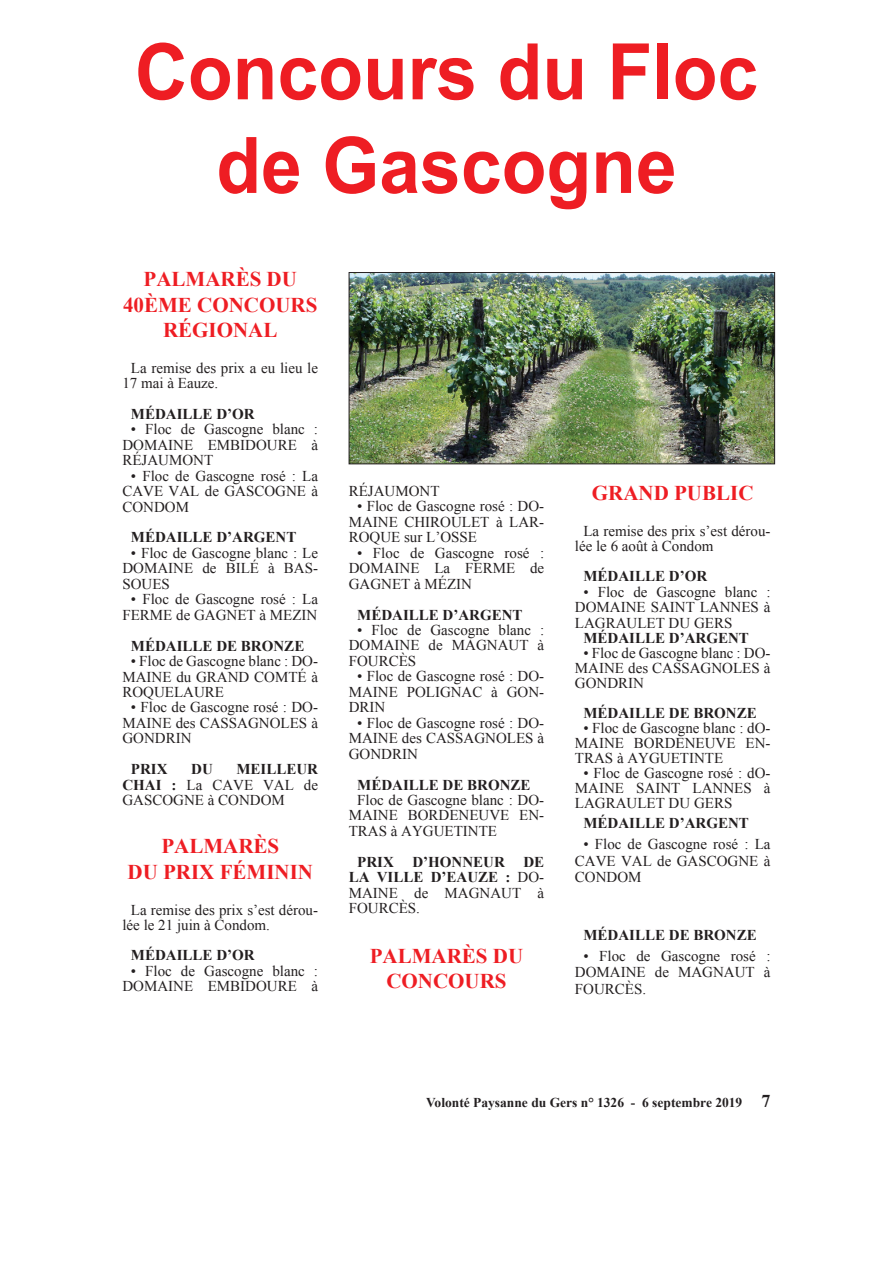
<style>
.page{position:relative;width:893px;height:1263px;background:#fff}
.page>*{position:absolute;margin:0;border:0;box-sizing:border-box;transform-origin:0 0}
.t1{font:700 78px/93.6px "Arial";color:#ee1d23;text-align:center;scale:.94 1}
.t2{font:700 21px/25.5px "Times New Roman";color:#ee1d23;text-align:center}
.t3{font:15px/15.5px "Times New Roman";color:#231f20;text-align:justify}
.t4{font:700 15px/15.5px "Times New Roman";color:#231f20;text-align:justify}
.t5{font:700 13.5px "Times New Roman";color:#231f20}
.s1{font-weight:700}
.s2{font-weight:400}
.s3{font-size:18px}
</style>
<div class="page">
<img style="left:351px;top:274px;width:422px;height:188px">
<div style="left:349px;top:272px;width:426px;height:192px;border:1px solid #231f20"></div>
<h1 class="t1" style="left:135px;top:28px;width:665px">Concours du Floc de Gascogne</h1>
<h2 class="t2" style="left:123px;top:266px;width:196px">PALMARÈS DU<br>40ÈME CONCOURS<br>RÉGIONAL</h2>
<p class="t3" style="left:122px;top:361px;width:197px;line-height:15px;text-indent:9px">La remise des prix a eu lieu le<br>17 mai à Eauze.</p>
<p class="t4" style="left:131px;top:406px;width:125px">MÉDAILLE D’OR</p>
<p class="t3" style="left:122px;top:421px;width:197px;text-indent:9px">• Floc de Gascogne blanc :<br>DOMAINE EMBIDOURE à RÉJAUMONT</p>
<p class="t3" style="left:122px;top:468px;width:197px;text-indent:9px">• Floc de Gascogne rosé : La CAVE VAL de GASCOGNE à CONDOM</p>
<p class="t4" style="left:131px;top:529px;width:167px">MÉDAILLE D’ARGENT</p>
<p class="t3" style="left:122px;top:545px;width:197px;text-indent:9px">• Floc de Gascogne blanc : Le DOMAINE de BILÉ à BAS-SOUES</p>
<p class="t3" style="left:122px;top:591px;width:197px;text-align:center">• Floc de Gascogne rosé : La<br>FERME de GAGNET à MEZIN</p>
<p class="t4" style="left:131px;top:637px;width:175px">MÉDAILLE DE BRONZE</p>
<p class="t3" style="left:122px;top:653px;width:197px;text-indent:9px">• Floc de Gascogne blanc : DO-MAINE du GRAND COMTÉ à ROQUELAURE</p>
<p class="t3" style="left:122px;top:699px;width:197px;text-indent:9px">• Floc de Gascogne rosé : DO-MAINE des CASSAGNOLES à GONDRIN</p>
<p class="t4" style="left:131px;top:761px;width:38px">PRIX</p>
<p class="t4" style="left:191px;top:761px;width:23px">DU</p>
<p class="t3" style="left:122px;top:761px;width:197px;text-indent:114px"><span class="s1">MEILLEUR CHAI :</span> La CAVE VAL de GASCOGNE à CONDOM</p>
<h2 class="t2" style="left:128px;top:833px;width:187px">PALMARÈS<br>DU PRIX FÉMININ</h2>
<p class="t3" style="left:122px;top:902px;width:197px;line-height:15px;text-indent:9px">La remise des prix s’est dérou&shy;lée le 21 juin à Condom.</p>
<p class="t4" style="left:131px;top:947px;width:125px">MÉDAILLE D’OR</p>
<p class="t3" style="left:122px;top:962px;width:197px;text-align:center">• Floc de Gascogne blanc :<br>DOMAINE EMBIDOURE à</p>
<p class="t3" style="left:349px;top:483px;width:92px">RÉJAUMONT</p>
<p class="t3" style="left:349px;top:498px;width:197px;text-indent:9px">• Floc de Gascogne rosé : DO-MAINE CHIROULET à LAR-ROQUE sur L’OSSE</p>
<p class="t3" style="left:349px;top:545px;width:197px;text-indent:9px">• Floc de Gascogne rosé :<br>DOMAINE La FERME de GAGNET à MÉZIN</p>
<p class="t4" style="left:357px;top:606px;width:167px">MÉDAILLE D’ARGENT</p>
<p class="t3" style="left:349px;top:622px;width:197px;text-indent:9px">• Floc de Gascogne blanc :<br>DOMAINE de MAGNAUT à FOURCÈS</p>
<p class="t3" style="left:349px;top:668px;width:197px;text-indent:9px">• Floc de Gascogne rosé : DO-MAINE POLIGNAC à GON-DRIN</p>
<p class="t3" style="left:349px;top:715px;width:197px;text-indent:9px">• Floc de Gascogne rosé : DO-MAINE des CASSAGNOLES à GONDRIN</p>
<p class="t4" style="left:357px;top:776px;width:175px">MÉDAILLE DE BRONZE</p>
<p class="t3" style="left:349px;top:792px;width:197px;text-indent:9px">Floc de Gascogne blanc : DO-MAINE BORDENEUVE EN-TRAS à AYGUETINTE</p>
<p class="t4" style="left:349px;top:854px;width:197px;text-indent:9px">PRIX D’HONNEUR DE LA VILLE D’EAUZE : <span class="s2">DO-MAINE de MAGNAUT à FOURCÈS.</span></p>
<h2 class="t2" style="left:370px;top:942px;width:155px">PALMARÈS DU<br>CONCOURS</h2>
<h2 class="t2" style="left:592px;top:479px;width:163px">GRAND PUBLIC</h2>
<p class="t3" style="left:575px;top:523px;width:197px;line-height:15px;text-indent:9px">La remise des prix s’est dérou&shy;lée le 6 août à Condom</p>
<p class="t4" style="left:583px;top:568px;width:125px">MÉDAILLE D’OR</p>
<p class="t3" style="left:575px;top:584px;width:197px;text-indent:9px">• Floc de Gascogne blanc :<br>DOMAINE SAINT LANNES à LAGRAULET DU GERS</p>
<p class="t4" style="left:583px;top:629px;width:167px">MÉDAILLE D’ARGENT</p>
<p class="t3" style="left:575px;top:645px;width:197px;line-height:15px;text-indent:9px">• Floc de Gascogne blanc : DO-MAINE des CASSAGNOLES à GONDRIN</p>
<p class="t4" style="left:583px;top:704px;width:175px">MÉDAILLE DE BRONZE</p>
<p class="t3" style="left:575px;top:720px;width:197px;line-height:15px;text-indent:9px">• Floc de Gascogne blanc : dO-MAINE BORDENEUVE EN-TRAS à AYGUETINTE</p>
<p class="t3" style="left:575px;top:765px;width:197px;line-height:15px;text-indent:9px">• Floc de Gascogne rosé : dO-MAINE SAINT LANNES à LAGRAULET DU GERS</p>
<p class="t4" style="left:583px;top:815px;width:167px">MÉDAILLE D’ARGENT</p>
<p class="t3" style="left:575px;top:835px;width:197px;line-height:16.5px;text-indent:9px">• Floc de Gascogne rosé : La CAVE VAL de GASCOGNE à CONDOM</p>
<p class="t4" style="left:583px;top:927px;width:175px">MÉDAILLE DE BRONZE</p>
<p class="t3" style="left:575px;top:947px;width:197px;line-height:16.5px;text-indent:9px">• Floc de Gascogne rosé :<br>DOMAINE de MAGNAUT à FOURCÈS.</p>
<p class="t5" style="left:426px;top:1093px;width:346px">Volonté Paysanne du Gers n° 1326 - 6 septembre 2019 <span class="s3">7</span></p>
</div>
